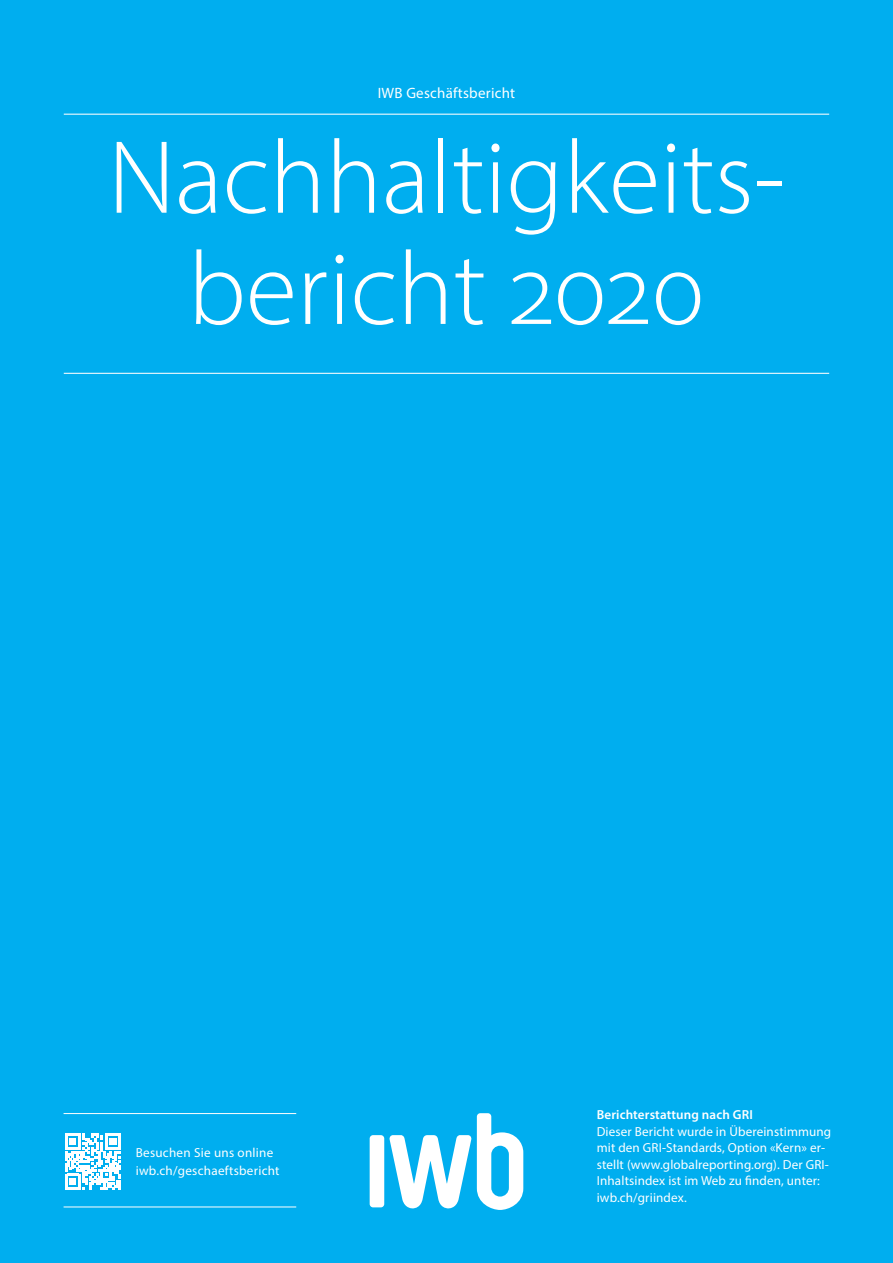
<style>
.page{position:relative;width:893px;height:1263px;background:#00aeef}
.page>*{position:absolute;margin:0;border:0;box-sizing:border-box;transform-origin:0 0}
.t1{font:300 105px/111.1px "Myriad Pro";color:#fff;text-align:center}
.t2{font:300 60px "Myriad Pro";letter-spacing:-.01em;color:#fff}
.t3{font:15px "Myriad Pro";letter-spacing:.015em;color:#fff}
.t4{font:13.2px/16.5px "Myriad Pro";letter-spacing:.01em;color:#fff}
.t5{font:600 13.2px "Myriad Pro";letter-spacing:.01em;color:#fff}
</style>
<div class="page">
<hr style="left:64px;top:114px;width:765px;height:1px;background:#fff">
<hr style="left:64px;top:373px;width:765px;height:1px;background:#fff">
<hr style="left:64px;top:1206px;width:232px;height:1px;background:#fff">
<hr style="left:64px;top:1113px;width:232px;height:1px;background:#fff">
<div style="left:370px;top:1135px;width:14px;height:72px;background:#fff;border-radius:3px"></div>
<svg style="left:389px;top:1113px;width:134px;height:97px"></svg>
<svg style="left:65px;top:1133px;width:56px;height:57px"></svg>
<p class="t3" style="left:378px;top:83px;width:139px">IWB Geschäftsbericht</p>
<h1 class="t1" style="left:108px;top:121px;width:678px">Nachhaltigkeits&shy;bericht 2020</h1>
<h2 class="t2" style="left:273px;top:128px;width:319px">Finanzbericht</h2>
<p class="t4" style="left:136px;top:1143px;width:145px;line-height:17.7px">Besuchen Sie uns online iwb.ch/geschaeftsbericht</p>
<p class="t5" style="left:597px;top:1106px;width:158px">Berichterstattung nach GRI</p>
<p class="t4" style="left:597px;top:1123px;width:236px">Dieser Bericht wurde in Übereinstimmung mit den GRI-Standards, Option «Kern» er&shy;stellt (www.globalreporting.org). Der GRI-Inhaltsindex ist im Web zu finden, unter: iwb.ch/griindex.</p>
</div>
